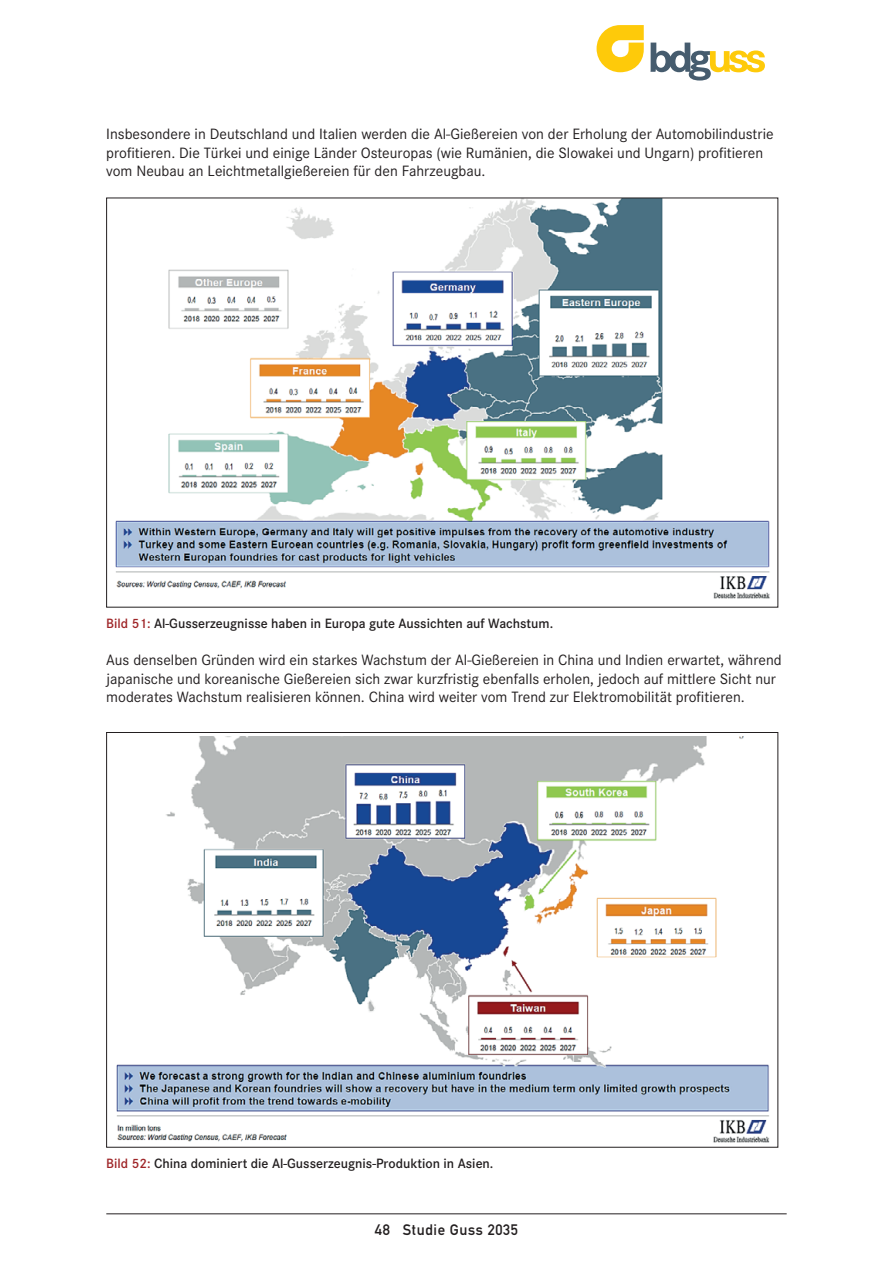
<style>
.page{position:relative;width:893px;height:1263px;background:#fff}
.page>*{position:absolute;margin:0;border:0;box-sizing:border-box;transform-origin:0 0}
.t1{font:15.6px/18.6px "Corporate S";color:#231f20}
.t2{font:15px "DIN Mittelschrift Std";letter-spacing:.04em;color:#231f20}
.t3{font:600 14.1px "Corporate S";color:#231f20}
.s1{color:#9f2528}
</style>
<div class="page">
<hr style="left:106px;top:1213px;width:681px;height:1px;background:#231f20">
<svg style="left:597px;top:25px;width:47px;height:47px"></svg>
<svg style="left:650px;top:43px;width:115px;height:38px"></svg>
<img style="left:115px;top:200px;width:655px;height:399px">
<img style="left:116px;top:736px;width:654px;height:407px">
<p class="t1" style="left:106px;top:125px;width:669px">Insbesondere in Deutschland und Italien werden die Al-Gießereien von der Erholung der Automobilindustrie profitieren. Die Türkei und einige Länder Osteuropas (wie Rumänien, die Slowakei und Ungarn) profitieren vom Neubau an Leichtmetallgießereien für den Fahrzeugbau.</p>
<p class="t3" style="left:106px;top:615px;width:448px"><span class="s1">Bild 51:</span> Al-Gusserzeugnisse haben in Europa gute Aussichten auf Wachstum.</p>
<p class="t1" style="left:106px;top:650px;width:677px">Aus denselben Gründen wird ein starkes Wachstum der Al-Gießereien in China und Indien erwartet, während japanische und koreanische Gießereien sich zwar kurzfristig ebenfalls erholen, jedoch auf mittlere Sicht nur moderates Wachstum realisieren können. China wird weiter vom Trend zur Elektromobilität profitieren.</p>
<p class="t3" style="left:106px;top:1155px;width:389px"><span class="s1">Bild 52:</span> China dominiert die Al-Gusserzeugnis-Produktion in Asien.</p>
<p class="t2" style="left:375px;top:1221px;width:145px">48 Studie Guss 2035</p>
</div>
